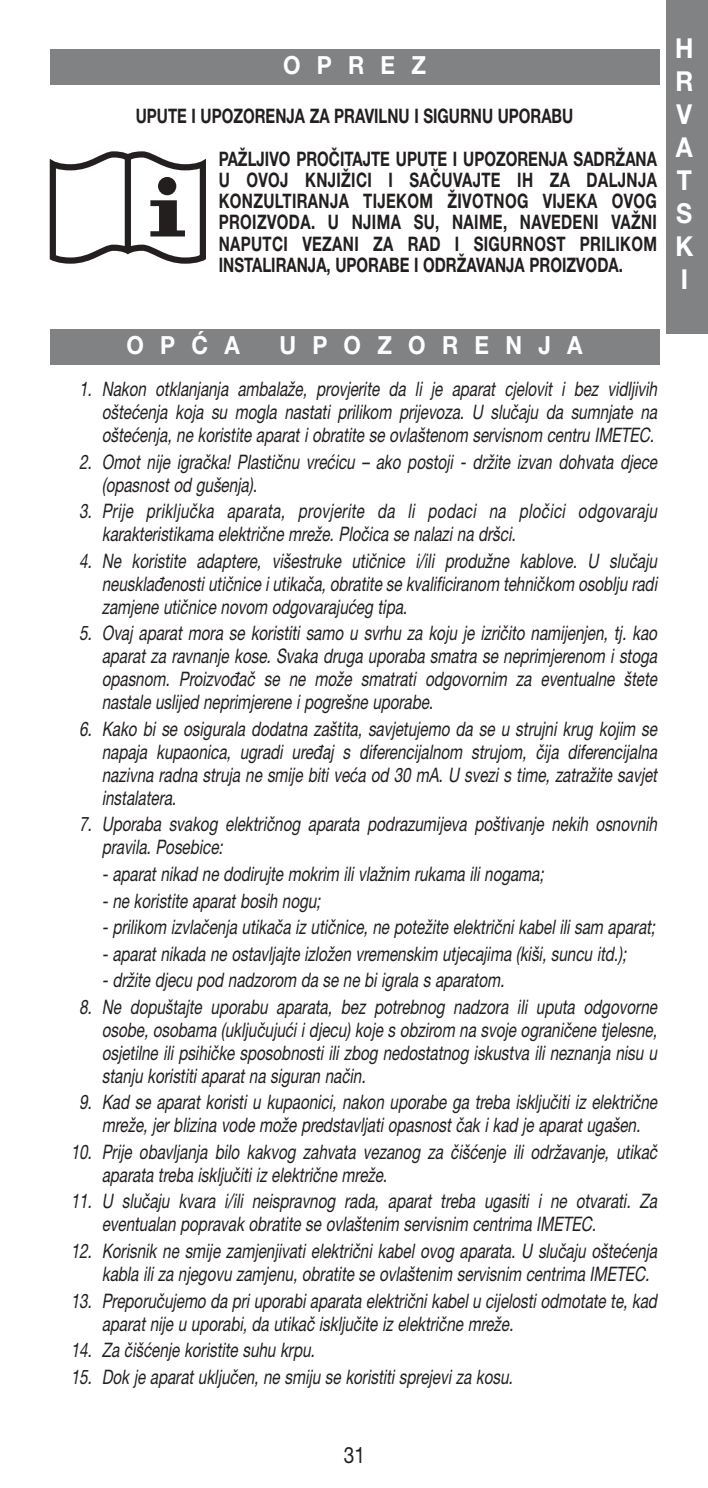
<style>
.page{position:relative;width:708px;height:1488px;background:#fff}
.page>*{position:absolute;margin:0;border:0;box-sizing:border-box;transform-origin:0 0}
.t1{font:700 27.5px/33px "Helvetica Neue East A";color:#fff;text-align:justify;scale:.9 1}
.t2{font:700 25px "Helvetica Neue East A";letter-spacing:.725em;color:#fff;scale:.9 1}
.t3{font:22.5px "Helvetica Neue East A";color:#231f1f;scale:.85 1}
.t4{font:italic 20px/23px "Helvetica Neue East A";color:#231f1f;scale:.76 1}
.t5{font:700 20px/21.2px "Helvetica Neue East A";color:#231f1f;scale:.75 1}
.t6{font:italic 20px/23px "Helvetica Neue East A";letter-spacing:.02em;color:#231f1f;scale:.76 1}
</style>
<div class="page">
<div style="left:50px;top:330px;width:609px;height:35px;background:#808284"></div>
<svg style="left:50px;top:151px;width:156px;height:113px"></svg>
<div style="left:50px;top:50px;width:609px;height:35px;background:#808284"></div>
<div style="left:666px;top:0;width:41px;height:333px;background:#808284"></div>
<p class="t2" style="left:283px;top:56px;width:160px">OPREZ</p>
<p class="t5" style="left:219px;top:97px;width:585px;line-height:42.5px;text-indent:-83px">UPUTE I UPOZORENJA ZA PRAVILNU I SIGURNU UPORABU<br>PAŽLJIVO PROČITAJTE UPUTE I UPOZORENJA SADRŽANA</p>
<p class="t5" style="left:219px;top:171px;width:585px;text-align:justify">U OVOJ KNJIŽICI I SAČUVAJTE IH ZA DALJNJA KONZULTIRANJA TIJEKOM ŽIVOTNOG VIJEKA OVOG PROIZVODA. U NJIMA SU, NAIME, NAVEDENI VAŽNI NAPUTCI VEZANI ZA RAD I SIGURNOST PRILIKOM INSTALIRANJA, UPORABE I ODRŽAVANJA PROIZVODA.</p>
<p class="t2" style="left:126px;top:336px;width:127px">OPĆA</p>
<p class="t2" style="left:279px;top:336px;width:338px">UPOZORENJA</p>
<p class="t4" style="left:102px;top:380px;width:732px;text-align:justify;text-indent:-23px">1. Nakon otklanjanja ambalaže, provjerite da li je aparat cjelovit i bez vidljivih oštećenja koja su mogla nastati prilikom prijevoza. U slučaju da sumnjate na oštećenja, ne koristite aparat i obratite se ovlaštenom servisnom centru IMETEC.</p>
<p class="t4" style="left:102px;top:452px;width:732px;text-indent:-23px">2. Omot nije igračka! Plastičnu vrećicu – ako postoji - držite izvan dohvata djece (opasnost od gušenja).</p>
<p class="t6" style="left:102px;top:502px;width:732px;text-indent:-23px">3. Prije priključka aparata, provjerite da li podaci na pločici odgovaraju karakteristikama električne mreže. Pločica se nalazi na dršci.</p>
<p class="t4" style="left:102px;top:551px;width:732px;text-align:justify;text-indent:-23px">4. Ne koristite adaptere, višestruke utičnice i/ili produžne kablove. U slučaju neusklađenosti utičnice i utikača, obratite se kvalificiranom tehničkom osoblju radi zamjene utičnice novom odgovarajućeg tipa.</p>
<p class="t4" style="left:102px;top:624px;width:732px;text-align:justify;text-indent:-23px">5. Ovaj aparat mora se koristiti samo u svrhu za koju je izričito namijenjen, tj. kao aparat za ravnanje kose. Svaka druga uporaba smatra se neprimjerenom i stoga opasnom. Proizvođač se ne može smatrati odgovornim za eventualne štete nastale uslijed neprimjerene i pogrešne uporabe.</p>
<p class="t4" style="left:102px;top:719px;width:732px;text-align:justify;text-indent:-23px">6. Kako bi se osigurala dodatna zaštita, savjetujemo da se u strujni krug kojim se napaja kupaonica, ugradi uređaj s diferencijalnom strujom, čija diferencijalna nazivna radna struja ne smije biti veća od 30 mA. U svezi s time, zatražite savjet instalatera.</p>
<p class="t4" style="left:102px;top:815px;width:732px;text-indent:-23px">7. Uporaba svakog električnog aparata podrazumijeva poštivanje nekih osnovnih pravila. Posebice:</p>
<p class="t4" style="left:102px;top:864px;width:583px">- aparat nikad ne dodirujte mokrim ili vlažnim rukama ili nogama;</p>
<p class="t4" style="left:102px;top:891px;width:289px">- ne koristite aparat bosih nogu;</p>
<p class="t4" style="left:102px;top:918px;width:729px">- prilikom izvlačenja utikača iz utičnice, ne potežite električni kabel ili sam aparat;</p>
<p class="t4" style="left:102px;top:944px;width:691px">- aparat nikada ne ostavljajte izložen vremenskim utjecajima (kiši, suncu itd.);</p>
<p class="t4" style="left:102px;top:971px;width:531px">- držite djecu pod nadzorom da se ne bi igrala s aparatom.</p>
<p class="t4" style="left:102px;top:997px;width:732px;text-align:justify;text-indent:-23px">8. Ne dopuštajte uporabu aparata, bez potrebnog nadzora ili uputa odgovorne osobe, osobama (uključujući i djecu) koje s obzirom na svoje ograničene tjelesne, osjetilne ili psihičke sposobnosti ili zbog nedostatnog iskustva ili neznanja nisu u stanju koristiti aparat na siguran način.</p>
<p class="t4" style="left:79px;top:1093px;width:761px;text-align:center">9. Kad se aparat koristi u kupaonici, nakon uporabe ga treba isključiti iz električne mreže, jer blizina vode može predstavljati opasnost čak i kad je aparat ugašen.</p>
<p class="t4" style="left:102px;top:1142px;width:732px;text-indent:-31px">10. Prije obavljanja bilo kakvog zahvata vezanog za čišćenje ili održavanje, utikač aparata treba isključiti iz električne mreže.</p>
<p class="t4" style="left:102px;top:1192px;width:732px;text-indent:-31px">11. U slučaju kvara i/ili neispravnog rada, aparat treba ugasiti i ne otvarati. Za eventualan popravak obratite se ovlaštenim servisnim centrima IMETEC.</p>
<p class="t4" style="left:102px;top:1241px;width:732px;text-indent:-31px">12. Korisnik ne smije zamjenjivati električni kabel ovog aparata. U slučaju oštećenja kabla ili za njegovu zamjenu, obratite se ovlaštenim servisnim centrima IMETEC.</p>
<p class="t4" style="left:102px;top:1291px;width:731px;text-indent:-31px">13. Preporučujemo da pri uporabi aparata električni kabel u cijelosti odmotate te, kad aparat nije u uporabi, da utikač isključite iz električne mreže.</p>
<p class="t4" style="left:71px;top:1340px;width:322px">14. Za čišćenje koristite suhu krpu.</p>
<p class="t4" style="left:71px;top:1367px;width:583px">15. Dok je aparat uključen, ne smiju se koristiti sprejevi za kosu.</p>
<h1 class="t1" style="left:675px;top:35px;width:22px">H R V A T S K I</h1>
<p class="t3" style="left:344px;top:1446px;width:26px">31</p>
</div>
